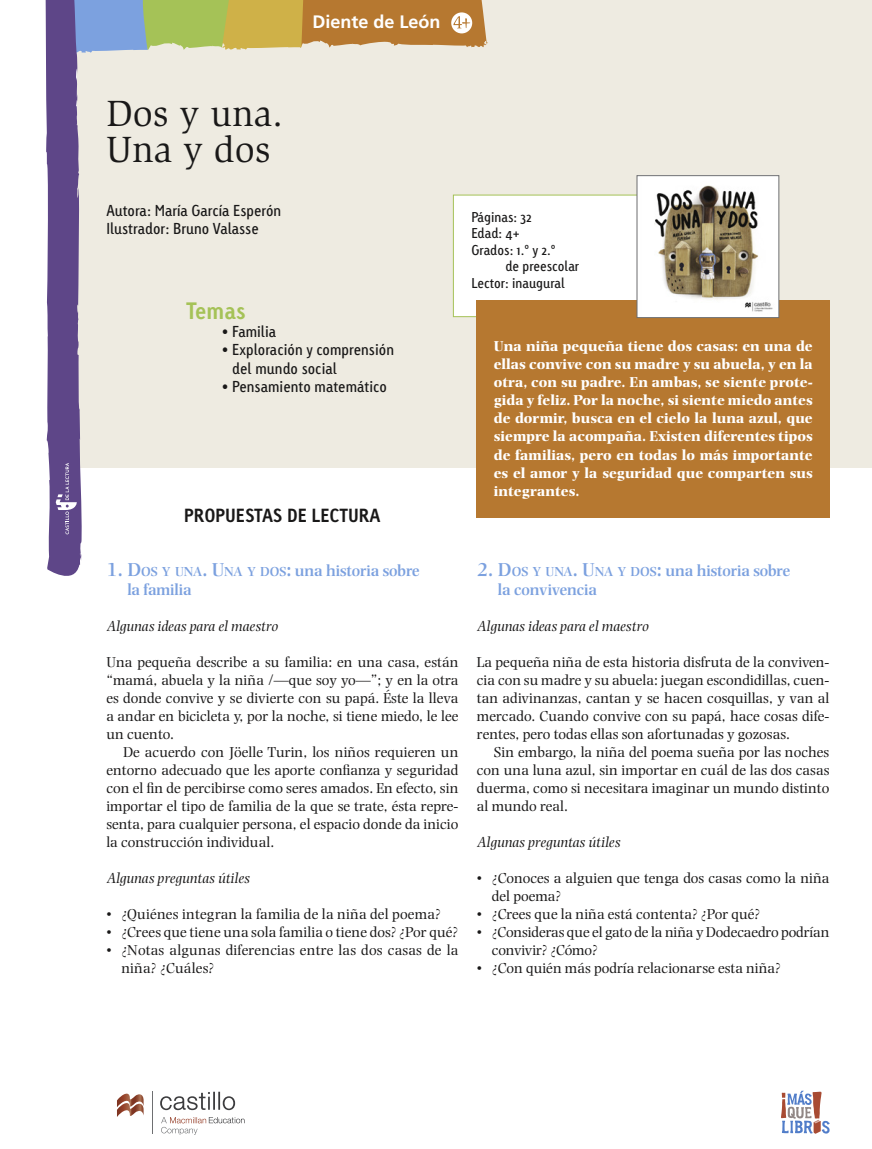
<style>
.page{position:relative;width:872px;height:1149px;background:#fff}
.page>*{position:absolute;margin:0;border:0;box-sizing:border-box;transform-origin:0 0}
.t1{font:37.5px/36px "Slimbach Std";color:#191818}
.t2{font:700 22.5px "Linotype Tetria";color:#a5c257}
.t3{font:700 18px "Linotype Tetria";color:#191818}
.t4{font:700 18px "Frutiger CE";color:#fff}
.t5{font:600 16.5px/18px "Photina";color:#7ca1df}
.t6{font:15px/18px "Photina";color:#191818;text-align:justify}
.t7{font:700 15px/18px "Photina";color:#fff;text-align:justify}
.t8{font:15px/18px "Linotype Tetria";color:#191818}
.t9{font:italic 15px "Photina";color:#191818}
.t10{font:13.5px "Linotype Tetria";color:#191818}
.s1{font-size:19.5px}
.s2{font-size:13.65px}
</style>
<div class="page">
<div style="left:77px;top:0;width:795px;height:468px;background:#eeebe1"></div>
<div style="left:453px;top:195px;width:215px;height:122px;background:#fff"></div>
<div style="left:476px;top:300px;width:353px;height:217px;background:#b67830"></div>
<svg style="left:46px;top:0;width:442px;height:576px"></svg>
<svg style="left:117px;top:1093px;width:27px;height:24px"></svg>
<hr style="left:152px;top:1090px;width:1px;height:42px;background:#6e6f71">
<svg style="left:160px;top:1091px;width:75px;height:18px"></svg>
<svg style="left:161px;top:1117px;width:83px;height:17px"></svg>
<svg style="left:781px;top:1090px;width:48px;height:43px"></svg>
<img style="left:639px;top:177px;width:138px;height:138px">
<div style="left:637px;top:175px;width:142px;height:142px;border:1px solid #6e6f71"></div>
<p class="t4" style="left:312px;top:11px;width:130px">Diente de León</p>
<h1 class="t1" style="left:106px;top:96px;width:178px">Dos y una.<br>Una y dos</h1>
<p class="t8" style="left:106px;top:202px;width:177px">Autora: María García Esperón<br>Ilustrador: Bruno Valasse</p>
<h2 class="t2" style="left:186px;top:296px;width:61px">Temas</h2>
<p class="t8" style="left:222px;top:323px;width:56px">• Familia</p>
<p class="t8" style="left:232px;top:341px;width:163px;text-indent:-10px">• Exploración y comprensión del mundo social</p>
<p class="t8" style="left:222px;top:377px;width:166px">• Pensamiento matemático</p>
<p class="t3" style="left:184px;top:504px;width:198px">PROPUESTAS DE LECTURA</p>
<p class="t10" style="left:471px;top:208px;width:62px">Páginas: 32</p>
<p class="t10" style="left:471px;top:225px;width:50px">Edad: 4+</p>
<p class="t10" style="left:471px;top:241px;width:86px">Grados: 1.° y 2.°</p>
<p class="t10" style="left:505px;top:258px;width:75px">de preescolar</p>
<p class="t10" style="left:471px;top:274px;width:95px">Lector: inaugural</p>
<p class="t7" style="left:494px;top:337px;width:320px">Una niña pequeña tiene dos casas: en una de ellas convive con su madre y su abuela, y en la otra, con su padre. En ambas, se siente prote&shy;gida y feliz. Por la noche, si siente miedo antes de dormir, busca en el cielo la luna azul, que siempre la acompaña. Existen diferentes tipos de familias, pero en todas lo más importante es el amor y la seguridad que comparten sus integrantes.</p>
<p class="t5" style="left:127px;top:562px;width:294px;text-indent:-21px"><span class="s1">1. D</span><span class="s2">OS Y UNA</span><span class="s1">. U</span><span class="s2">NA Y DOS</span><span class="s1">:</span> una historia sobre la familia</p>
<p class="t9" style="left:106px;top:617px;width:173px">Algunas ideas para el maestro</p>
<p class="t6" style="left:106px;top:652px;width:354px">Una pequeña describe a su familia: en una casa, están “mamá, abuela y la niña /—que soy yo—”; y en la otra es donde convive y se divierte con su papá. Éste la lleva a andar en bicicleta y, por la noche, si tiene miedo, le lee un cuento.</p>
<p class="t6" style="left:106px;top:742px;width:354px;text-indent:17px">De acuerdo con Jöelle Turin, los niños requieren un entorno adecuado que les aporte confianza y seguridad con el fin de percibirse como seres amados. En efecto, sin importar el tipo de familia de la que se trate, ésta repre&shy;senta, para cualquier persona, el espacio donde da inicio la construcción individual.</p>
<p class="t9" style="left:106px;top:869px;width:145px">Algunas preguntas útiles</p>
<p class="t6" style="left:106px;top:904px;width:336px">• ¿Quiénes integran la familia de la niña del poema?</p>
<p class="t6" style="left:106px;top:922px;width:353px">• ¿Crees que tiene una sola familia o tiene dos? ¿Por qué?</p>
<p class="t6" style="left:121px;top:940px;width:339px;text-indent:-15px">• ¿Notas algunas diferencias entre las dos casas de la niña? ¿Cuáles?</p>
<p class="t5" style="left:498px;top:562px;width:294px;text-indent:-21px"><span class="s1">2. D</span><span class="s2">OS Y UNA</span><span class="s1">. U</span><span class="s2">NA Y DOS</span><span class="s1">:</span> una historia sobre la convivencia</p>
<p class="t9" style="left:477px;top:617px;width:173px">Algunas ideas para el maestro</p>
<p class="t6" style="left:477px;top:652px;width:354px">La pequeña niña de esta historia disfruta de la conviven&shy;cia con su madre y su abuela: juegan escondidillas, cuen&shy;tan adivinanzas, cantan y se hacen cosquillas, y van al mercado. Cuando convive con su papá, hace cosas dife&shy;rentes, pero todas ellas son afortunadas y gozosas.</p>
<p class="t6" style="left:477px;top:742px;width:354px;text-indent:17px">Sin embargo, la niña del poema sueña por las noches con una luna azul, sin importar en cuál de las dos casas duerma, como si necesitara imaginar un mundo distinto al mundo real.</p>
<p class="t9" style="left:477px;top:833px;width:145px">Algunas preguntas útiles</p>
<p class="t6" style="left:492px;top:868px;width:339px;text-indent:-15px">• ¿Conoces a alguien que tenga dos casas como la niña del poema?</p>
<p class="t6" style="left:477px;top:904px;width:285px">• ¿Crees que la niña está contenta? ¿Por qué?</p>
<p class="t6" style="left:492px;top:922px;width:339px;text-indent:-15px">• ¿Consideras que el gato de la niña y Dodecaedro podrían convivir? ¿Cómo?</p>
<p class="t6" style="left:477px;top:958px;width:306px">• ¿Con quién más podría relacionarse esta niña?</p>
</div>
